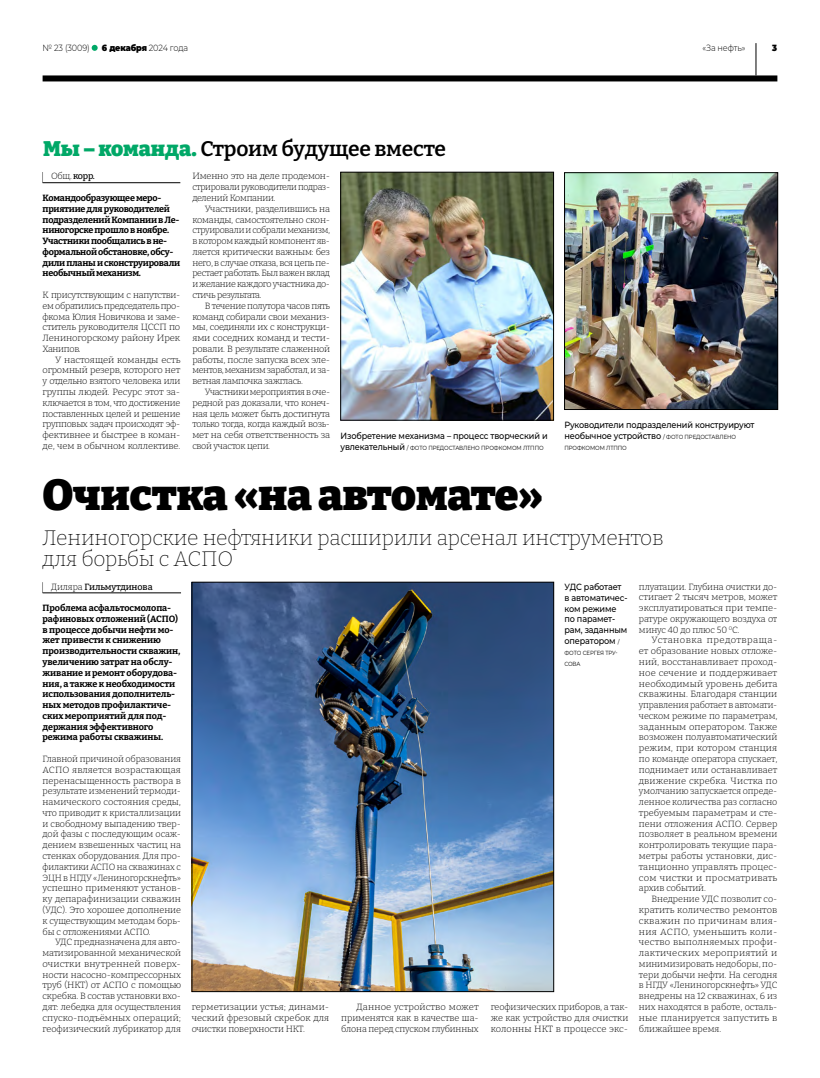
<style>
.page{position:relative;width:820px;height:1078px;background:#fff}
.page>*{position:absolute;margin:0;border:0;box-sizing:border-box;transform-origin:0 0}
.t1{font:900 43px "Bitter";letter-spacing:-.01em;color:#000}
.t2{font:200 21px/21.5px "Bitter";letter-spacing:-.01em;color:#000}
.t3{font:600 21px "Bitter";letter-spacing:-.01em;color:#000}
.t4{font:300 9px/10.8px "Bitter";letter-spacing:-.02em;color:#000;text-align:justify}
.t5{font:300 9px/10.8px "Bitter";letter-spacing:-.02em;color:#000;text-align:justify;scale:1.05 1}
.t6{font:700 9px/10.8px "Bitter";letter-spacing:-.02em;color:#000}
.t7{font:500 9px/10.8px "Montserrat";letter-spacing:-.015em;color:#000;scale:.9 1}
.t8{font:300 9px/10.8px "Bitter";letter-spacing:-.02em;color:#000;text-align:justify;scale:1.04 1}
.t9{font:500 9px "Bitter";letter-spacing:-.015em;color:#000}
.t10{font:300 9px "Montserrat";letter-spacing:-.015em;color:#000;scale:.9 1}
.t11{font:900 9px "Montserrat";letter-spacing:-.015em;color:#000;scale:.9 1}
.t12{font:6px/10.8px "Montserrat";letter-spacing:-.015em;color:#000;scale:.9 1}
.s1{font-weight:300}
.s2{font-weight:900;color:#00a867}
.s3{font-weight:500;font-size:9px}
.s4{font-weight:400;font-size:6px}
</style>
<div class="page">
<svg style="left:92px;top:45px;width:6px;height:6px"></svg>
<div style="left:43px;top:75px;width:734px;height:6px;background:#000"></div>
<hr style="left:755px;top:43px;width:1px;height:32px;background:#000">
<img style="left:194px;top:584px;width:357px;height:405px">
<hr style="left:43px;top:592px;width:138px;height:1px;background:#000">
<svg style="left:43px;top:182px;width:137px;height:1px"></svg>
<img style="left:342px;top:174px;width:209px;height:244px">
<div style="left:340px;top:172px;width:213px;height:248px;border:1px solid #000"></div>
<img style="left:566px;top:174px;width:209px;height:233px">
<div style="left:564px;top:172px;width:213px;height:237px;border:1px solid #000"></div>
<p class="t10" style="left:43px;top:41px;width:54px">№ 23 (3009)</p>
<p class="t11" style="left:102px;top:41px;width:97px">6 декабря <span class="s1">2024 года</span></p>
<p class="t10" style="left:702px;top:41px;width:49px">«За нефть»</p>
<p class="t11" style="left:772px;top:41px;width:7px">3</p>
<h2 class="t3" style="left:43px;top:136px;width:404px"><span class="s2">Мы – команда.</span> Строим будущее вместе</h2>
<p class="t9" style="left:51px;top:170px;width:45px"><span class="s1">Общ.</span> корр.</p>
<p class="t6" style="left:43px;top:192px;width:139px">Командообразующее меро&shy;приятиие для руководителей подразделений Компании в Ле&shy;ниногорске прошло в ноябре.<br>Участники пообщались в не&shy;формальной обстановке, обсу&shy;дили планы и сконструировали необычный механизм.</p>
<p class="t4" style="left:43px;top:289px;width:139px">К присутствующим с напутстви&shy;ем обратились председатель про&shy;фкома Юлия Новичкова и заме&shy;ститель руководителя ЦССП по Лениногорскому району Ирек Ханипов.</p>
<p class="t5" style="left:43px;top:354px;width:133px;text-indent:13px">У настоящей команды есть огромный резерв, которого нет у отдельно взятого человека или группы людей. Ресурс этот за&shy;ключается в том, что достижение поставленных целей и решение групповых задач происходят эф&shy;фективнее и быстрее в коман&shy;де, чем в обычном коллективе.</p>
<p class="t4" style="left:192px;top:171px;width:139px">Именно это на деле продемон&shy;стрировали руководители подраз&shy;делений Компании.</p>
<p class="t4" style="left:192px;top:203px;width:139px;text-indent:13px">Участники, разделившись на команды, самостоятельно скон&shy;струировали и собрали механизм, в котором каждый компонент яв&shy;ляется критически важным: без него, в случае отказа, вся цепь пе&shy;рестает работать. Был важен вклад и желание каждого участника до&shy;стичь результата.</p>
<p class="t4" style="left:192px;top:300px;width:139px;text-indent:13px">В течение полутора часов пять команд собирали свои механиз&shy;мы, соединяли их с конструкци&shy;ями соседних команд и тести&shy;ровали. В результате слаженной работы, после запуска всех эле&shy;ментов, механизм заработал, и за&shy;ветная лампочка зажглась.</p>
<p class="t4" style="left:192px;top:386px;width:139px;text-indent:13px">Участники мероприятия в оче&shy;редной раз доказали, что конеч&shy;ная цель может быть достигнута только тогда, когда каждый возь&shy;мет на себя ответственность за свой участок цепи.</p>
<p class="t7" style="left:340px;top:430px;width:231px">Изобретение механизма – процесс творческий и</p>
<p class="t12" style="left:340px;top:442px;width:227px"><span class="s3">увлекательный</span> / ФОТО ПРЕДОСТАВЛЕНО ПРОФКОМОМ ЛТППО</p>
<p class="t7" style="left:564px;top:419px;width:213px">Руководители подразделений конструируют необычное устройство <span class="s4">/ ФОТО ПРЕДОСТАВЛЕНО</span></p>
<p class="t12" style="left:564px;top:442px;width:71px">ПРОФКОМОМ ЛТППО</p>
<h1 class="t1" style="left:43px;top:467px;width:501px">Очистка «на автомате»</h1>
<h2 class="t2" style="left:43px;top:526px;width:622px">Лениногорские нефтяники расширили арсенал инструментов для борьбы с АСПО</h2>
<p class="t7" style="left:564px;top:581px;width:72px">УДС работает в автоматичес&shy;ком режиме по парамет&shy;рам, заданным оператором <span class="s4">/</span></p>
<p class="t12" style="left:564px;top:647px;width:61px">ФОТО СЕРГЕЯ ТРУ-<br>СОВА</p>
<p class="t4" style="left:638px;top:580px;width:140px">плуатации. Глубина очистки до&shy;стигает 2 тысяч метров, может эксплуатироваться при темпе&shy;ратуре окружающего воздуха от минус 40 до плюс 50 <sup>0</sup>С.</p>
<p class="t5" style="left:638px;top:634px;width:133px;text-indent:13px">Установка предотвраща&shy;ет образование новых отложе&shy;ний, восстанавливает проход&shy;ное сечение и поддерживает необходимый уровень дебита скважины. Благодаря станции управления работает в автомати&shy;ческом режиме по параметрам, заданным оператором. Также возможен полуавтоматический режим, при котором станция по команде оператора спускает, поднимает или останавливает движение скребка. Чистка по умолчанию запускается опреде&shy;ленное количества раз согласно требуемым параметрам и сте&shy;пени отложения АСПО. Сервер позволяет в реальном времени контролировать текущие пара&shy;метры работы установки, дис&shy;танционно управлять процес&shy;сом чистки и просматривать архив событий.</p>
<p class="t4" style="left:638px;top:893px;width:140px;text-indent:13px">Внедрение УДС позволит со&shy;кратить количество ремонтов скважин по причинам влия&shy;ния АСПО, уменьшить коли&shy;чество выполняемых профи&shy;лактических мероприятий и минимизировать недоборы, по&shy;тери добычи нефти. На сегодня в НГДУ «Лениногорскнефть» УДС внедрены на 12 скважинах, 6 из них находятся в работе, осталь&shy;ные планируется запустить в ближайшее время.</p>
<p class="t9" style="left:51px;top:580px;width:103px"><span class="s1">Диляра</span> Гильмутдинова</p>
<p class="t6" style="left:43px;top:602px;width:139px">Проблема асфальтосмолопа&shy;рафиновых отложений (АСПО) в процессе добычи нефти мо&shy;жет привести к снижению производительности скважин, увеличению затрат на обслу&shy;живание и ремонт оборудова&shy;ния, а также к необходимости использования дополнитель&shy;ных методов профилактиче&shy;ских мероприятий для под&shy;держания эффективного режима работы скважины.</p>
<p class="t4" style="left:43px;top:753px;width:140px">Главной причиной образования АСПО является возрастающая перенасыщенность раствора в результате изменений термоди&shy;намического состояния среды, что приводит к кристаллизации и свободному выпадению твер&shy;дой фазы с последующим осаж&shy;дением взвешенных частиц на стенках оборудования. Для про&shy;филактики АСПО на скважинах с ЭЦН в НГДУ «Лениногорскнефть» успешно применяют установ&shy;ку депарафинизации скважин (УДС). Это хорошее дополнение к существующим методам борь&shy;бы с отложениями АСПО.</p>
<p class="t4" style="left:43px;top:936px;width:140px;text-indent:13px">УДС предназначена для авто&shy;матизированной механической очистки внутренней поверх&shy;ности насосно-компрессорных труб (НКТ) от АСПО с помощью скребка. В состав установки вхо&shy;дят: лебедка для осуществления спуско-подъёмных операций; геофизический лубрикатор для</p>
<p class="t8" style="left:191px;top:1000px;width:134px">герметизации устья; динами&shy;ческий фрезовый скребок для очистки поверхности НКТ.</p>
<p class="t5" style="left:341px;top:1000px;width:132px;text-indent:15px">Данное устройство может применятся как в качестве ша&shy;блона перед спуском глубинных</p>
<p class="t4" style="left:490px;top:1000px;width:139px">геофизических приборов, а так&shy;же как устройство для очистки колонны НКТ в процессе экс-</p>
</div>
